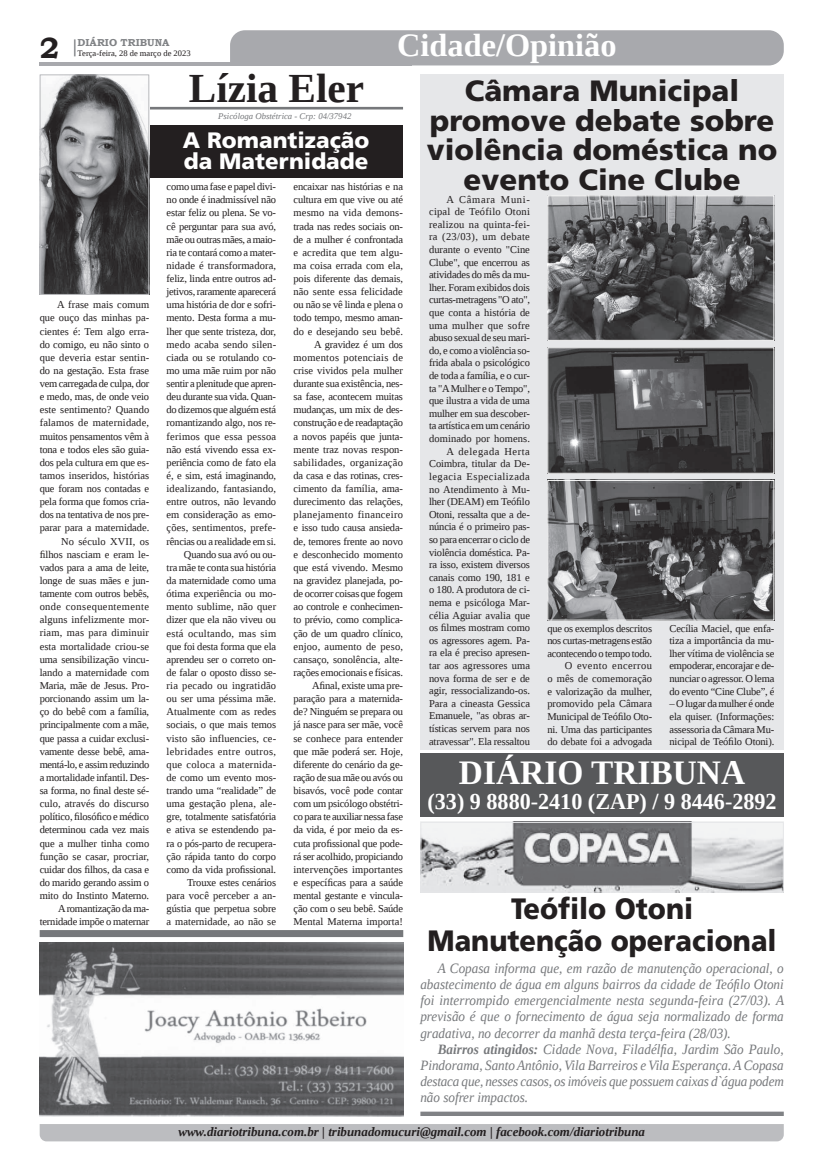
<style>
.page{position:relative;width:821px;height:1166px;background:#fff}
.page>*{position:absolute;margin:0;border:0;box-sizing:border-box;transform-origin:0 0}
.t1{font:700 41.21px "Liberation Serif";color:#231f20}
.t2{font:700 34.21px "Liberation Serif";color:#fff}
.t3{font:700 32.38px "Liberation Serif";color:#fff}
.t4{font:900 29.4px/32.3px "Frutiger LT Std";color:#231f20;text-align:center;scale:.92 1}
.t5{font:900 29.31px/29.8px "Frutiger LT Std";color:#231f20;text-align:center}
.t6{font:700 29.31px "Bookman Old Style";color:#231f20}
.t7{font:700 22.66px "Liberation Serif";color:#fff}
.t8{font:900 22.31px/21px "Frutiger LT Std";color:#fff}
.t9{font:italic 14.26px/16.1px "Liberation Serif";color:#76787b;text-align:justify;scale:.92 1}
.t10{font:italic 700 12.95px "Liberation Serif";color:#231f20}
.t11{font:10.5px/13.1px "Liberation Serif";letter-spacing:-.015em;color:#231f20;text-align:right}
.t12{font:700 10.06px "Bookman Old Style";color:#808285}
.t13{font:italic 8.75px "Liberation Serif";color:#76787b}
.t14{font:8.4px "Liberation Serif";color:#231f20}
.s1{font-weight:700}
</style>
<div class="page">
<svg style="left:74px;top:39px;width:2px;height:17px"></svg>
<hr style="left:40px;top:62px;width:372px;height:3px;background:#a8a9ad">
<div style="left:230px;top:30px;width:554px;height:35px;background:#a8a9ad"></div>
<div style="left:40px;top:1124px;width:744px;height:17px;background:#bcbdc0"></div>
<div style="left:420px;top:74px;width:364px;height:675px;background:#e6e7e9"></div>
<img style="left:422px;top:824px;width:360px;height:66px">
<div style="left:420px;top:822px;width:364px;height:70px;border:1px solid #e6e7e9"></div>
<div style="left:420px;top:1111px;width:364px;height:5px;background:#808285"></div>
<img style="left:549px;top:197px;width:223px;height:142px">
<div style="left:547px;top:195px;width:227px;height:146px;border:1px solid #fff"></div>
<img style="left:549px;top:349px;width:223px;height:123px">
<div style="left:547px;top:347px;width:227px;height:127px;border:1px solid #fff"></div>
<img style="left:549px;top:482px;width:223px;height:136px">
<div style="left:547px;top:480px;width:227px;height:140px;border:1px solid #fff"></div>
<div style="left:40px;top:930px;width:363px;height:7px;background:#76787b"></div>
<div style="left:149px;top:125px;width:254px;height:52px;background:#231f20"></div>
<hr style="left:149px;top:107px;width:254px;height:2px;background:#76787b">
<img style="left:42px;top:76px;width:105px;height:217px">
<div style="left:40px;top:74px;width:109px;height:221px;border:1px solid #bcbdc0"></div>
<img style="left:40px;top:942px;width:363px;height:174px">
<div style="left:420px;top:753px;width:364px;height:64px;background:#57585a"></div>
<h3 class="t3" style="left:397px;top:24px;width:221px">Cidade/Opinião</h3>
<h3 class="t5" style="left:427px;top:76px;width:352px">Câmara Municipal promove debate sobre violência doméstica no evento Cine Clube</h3>
<p class="t11" style="left:429px;top:193px;width:102px;line-height:12.6px">A Câmara Muni&shy;cipal de Teófilo Otoni realizou na quinta-fei&shy;ra (23/03), um debate durante o evento "Cine<br>Clube", que encerrou as atividades do mês da mu&shy;lher. Foram exibidos dois curtas-metragens "O ato", que conta a história de uma mulher que sofre abuso sexual de seu mari&shy;do, e como a violência so&shy;frida abala o psicológico de toda a família, e o cur&shy;ta "A Mulher e o Tempo", que ilustra a vida de uma mulher em sua descober&shy;ta artística em um cenário dominado por homens.<br>A delegada Herta<br>Coimbra, titular da De&shy;legacia Especializada no Atendimento à Mu&shy;lher (DEAM) em Teófilo<br>Otoni, ressalta que a de&shy;núncia é o primeiro pas&shy;so para encerrar o ciclo de violência doméstica. Pa&shy;ra isso, existem diversos canais como 190, 181 e o 180. A produtora de ci&shy;nema e psicóloga Mar&shy;célia Aguiar avalia que os filmes mostram como os agressores agem. Pa&shy;ra ela é preciso apresen&shy;tar aos agressores uma nova forma de ser e de agir, ressocializando-os.<br>Para a cineasta Gessica<br>Emanuele, "as obras ar&shy;tísticas servem para nos atravessar". Ela ressaltou</p>
<p class="t12" style="left:78px;top:35px;width:93px">DIÁRIO TRIBUNA</p>
<h3 class="t6" style="left:40px;top:27px;width:21px">2</h3>
<p class="t14" style="left:78px;top:48px;width:115px">Terça-feira, 28 de março de 2023</p>
<h1 class="t1" style="left:189px;top:61px;width:177px">Lízia Eler</h1>
<h3 class="t8" style="left:183px;top:129px;width:188px">A Romantização da Maternidade</h3>
<p class="t13" style="left:218px;top:110px;width:135px">Psicóloga Obstétrica - Crp: 04/37942</p>
<p class="t11" style="left:167px;top:180px;width:111px">como uma fase e papel divi&shy;no onde é inadmissível não estar feliz ou plena. Se vo&shy;cê perguntar para sua avó, mãe ou outras mães, a maio&shy;ria te contará como a mater&shy;nidade é transformadora, feliz, linda entre outros ad&shy;jetivos, raramente aparecerá uma história de dor e sofri&shy;mento. Desta forma a mu&shy;lher que sente tristeza, dor, medo acaba sendo silen&shy;ciada ou se rotulando co&shy;mo uma mãe ruim por não sentir a plenitude que apren&shy;deu durante sua vida. Quan&shy;do dizemos que alguém está romantizando algo, nos re&shy;ferimos que essa pessoa não está vivendo essa ex&shy;periência como de fato ela é, e sim, está imaginando, idealizando, fantasiando, entre outros, não levando em consideração as emo&shy;ções, sentimentos, prefe&shy;rências ou a realidade em si.<br>Quando sua avó ou ou-<br>tra mãe te conta sua história da maternidade como uma ótima experiência ou mo&shy;mento sublime, não quer dizer que ela não viveu ou está ocultando, mas sim que foi desta forma que ela aprendeu ser o correto on&shy;de falar o oposto disso se&shy;ria pecado ou ingratidão ou ser uma péssima mãe.<br>Atualmente com as redes sociais, o que mais temos visto são influencies, ce&shy;lebridades entre outros, que coloca a maternida&shy;de como um evento mos&shy;trando uma “realidade” de uma gestação plena, ale&shy;gre, totalmente satisfatória e ativa se estendendo pa&shy;ra o pós-parto de recupera&shy;ção rápida tanto do corpo como da vida profissional.<br>Trouxe estes cenários para você perceber a an&shy;gústia que perpetua sobre a maternidade, ao não se</p>
<p class="t11" style="left:294px;top:180px;width:111px">encaixar nas histórias e na cultura em que vive ou até mesmo na vida demons&shy;trada nas redes sociais on&shy;de a mulher é confrontada e acredita que tem algu&shy;ma coisa errada com ela, pois diferente das demais, não sente essa felicidade ou não se vê linda e plena o todo tempo, mesmo aman&shy;do e desejando seu bebê.<br>A gravidez é um dos momentos potenciais de crise vividos pela mulher durante sua existência, nes&shy;sa fase, acontecem muitas mudanças, um mix de des&shy;construção e de readaptação a novos papéis que junta&shy;mente traz novas respon&shy;sabilidades, organização da casa e das rotinas, cres&shy;cimento da família, ama&shy;durecimento das relações, planejamento financeiro e isso tudo causa ansieda&shy;de, temores frente ao novo e desconhecido momento que está vivendo. Mesmo na gravidez planejada, po&shy;de ocorrer coisas que fogem ao controle e conhecimen&shy;to prévio, como complica&shy;ção de um quadro clínico, enjoo, aumento de peso, cansaço, sonolência, alte&shy;rações emocionais e físicas.<br>Afinal, existe uma pre&shy;paração para a maternida&shy;de? Ninguém se prepara ou já nasce para ser mãe, você se conhece para entender que mãe poderá ser. Hoje, diferente do cenário da ge&shy;ração de sua mãe ou avós ou bisavós, você pode contar com um psicólogo obstétri&shy;co para te auxiliar nessa fase da vida, é por meio da es&shy;cuta profissional que pode&shy;rá ser acolhido, propiciando intervenções importantes e específicas para a saúde mental gestante e vincula&shy;ção com o seu bebê. Saúde<br>Mental Materna importa!</p>
<p class="t11" style="left:40px;top:298px;width:111px">A frase mais comum que ouço das minhas pa&shy;cientes é: Tem algo erra&shy;do comigo, eu não sinto o que deveria estar sentin&shy;do na gestação. Esta frase vem carregada de culpa, dor e medo, mas, de onde veio este sentimento? Quando falamos de maternidade, muitos pensamentos vêm à tona e todos eles são guia&shy;dos pela cultura em que es&shy;tamos inseridos, histórias que foram nos contadas e pela forma que fomos cria&shy;dos na tentativa de nos pre&shy;parar para a maternidade.<br>No século XVII, os filhos nasciam e eram le&shy;vados para a ama de leite, longe de suas mães e jun&shy;tamente com outros bebês, onde consequentemente alguns infelizmente mor&shy;riam, mas para diminuir esta mortalidade criou-se uma sensibilização vincu&shy;lando a maternidade com<br>Maria, mãe de Jesus. Pro&shy;porcionando assim um la&shy;ço do bebê com a família, principalmente com a mãe, que passa a cuidar exclusi&shy;vamente desse bebê, ama&shy;mentá-lo, e assim reduzindo a mortalidade infantil. Des&shy;sa forma, no final deste sé&shy;culo, através do discurso político, filosófico e médico determinou cada vez mais que a mulher tinha como função se casar, procriar, cuidar dos filhos, da casa e do marido gerando assim o mito do Instinto Materno.<br>A romantização da ma&shy;ternidade impõe o maternar</p>
<p class="t11" style="left:547px;top:622px;width:106px;line-height:12.6px">que os exemplos descritos nos curtas-metragens estão acontecendo o tempo todo.<br>O evento encerrou<br>o mês de comemoração e valorização da mulher, promovido pela Câmara<br>Municipal de Teófilo Oto&shy;ni. Uma das participantes do debate foi a advogada</p>
<p class="t11" style="left:670px;top:622px;width:106px;line-height:12.6px;text-align:justify">Cecília Maciel, que enfa&shy;tiza a importância da mu&shy;lher vítima de violência se empoderar, encorajar e de&shy;nunciar o agressor. O lema do evento “Cine Clube”, é</p>
<p class="t11" style="left:670px;top:697px;width:106px;line-height:12.6px;text-align:justify">– O lugar da mulher é onde ela quiser. (Informações: assessoria da Câmara Mu&shy;nicipal de Teófilo Otoni).</p>
<h2 class="t2" style="left:459px;top:749px;width:288px">DIÁRIO TRIBUNA</h2>
<h3 class="t7" style="left:428px;top:786px;width:351px">(33) 9 8880-2410 (ZAP) / 9 8446-2892</h3>
<h3 class="t4" style="left:428px;top:892px;width:381px">Teófilo Otoni<br>Manutenção operacional</h3>
<p class="t9" style="left:420px;top:960px;width:397px;text-indent:17px">A Copasa informa que, em razão de manutenção operacional, o abastecimento de água em alguns bairros da cidade de Teófilo Otoni foi interrompido emergencialmente nesta segunda-feira (27/03). A previsão é que o fornecimento de água seja normalizado de forma gradativa, no decorrer da manhã desta terça-feira (28/03).</p>
<h3 class="t9" style="left:420px;top:1041px;width:397px;text-indent:17px"><span class="s1">Bairros atingidos:</span> Cidade Nova, Filadélfia, Jardim São Paulo, Pindorama, Santo Antônio, Vila Barreiros e Vila Esperança. A Copasa destaca que, nesses casos, os imóveis que possuem caixas d`água podem não sofrer impactos.</h3>
<p class="t10" style="left:178px;top:1123px;width:468px">www.diariotribuna.com.br | tribunadomucuri@gmail.com | facebook.com/diariotribuna</p>
</div>
